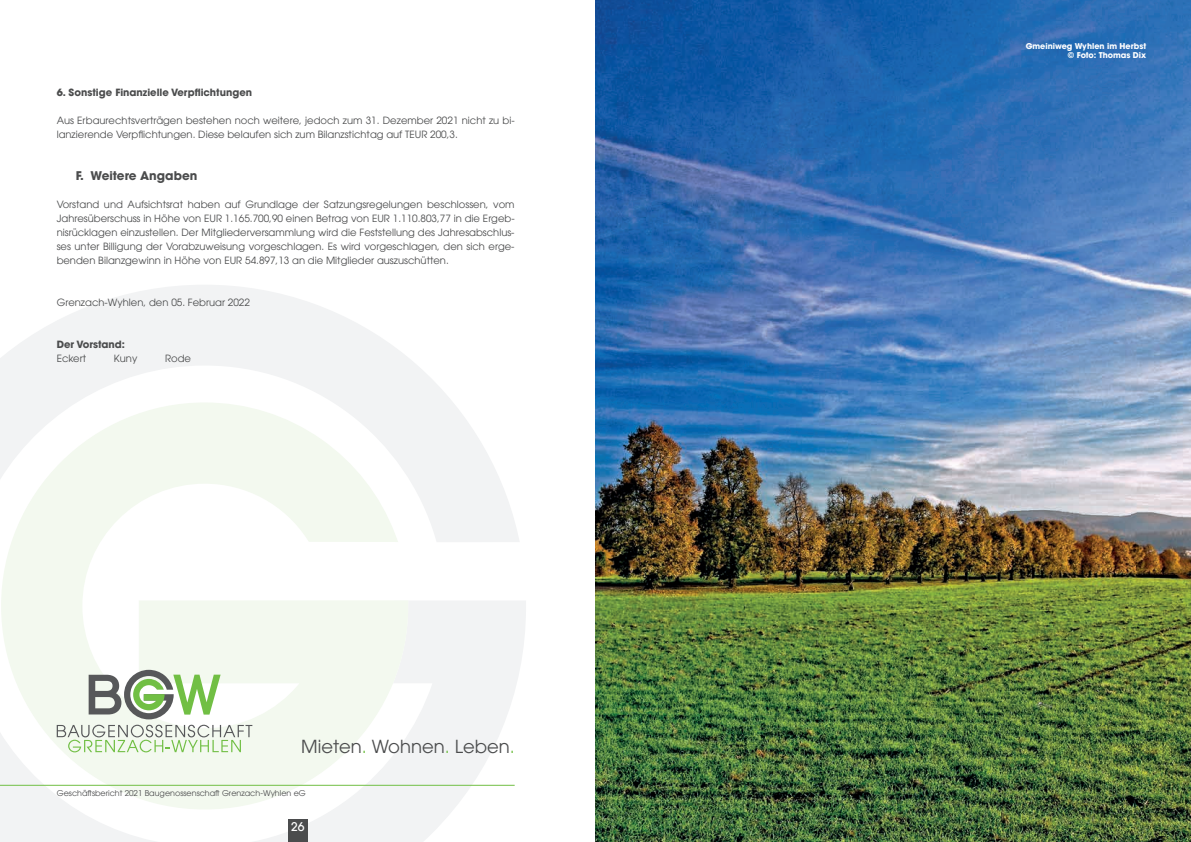
<style>
.page{position:relative;width:1191px;height:842px;background:#fff}
.page>*{position:absolute;margin:0;border:0;box-sizing:border-box;transform-origin:0 0}
.t1{font:18px "ITC Avant Garde W1 G";color:#4b4c4d}
.t2{font:700 12px "ITC Avant Garde W1 G";color:#4b4c4d}
.t3{font:500 12px "ITC Avant Garde W1 G";color:#fff}
.t4{font:10px/14px "ITC Avant Garde W1 G";color:#4b4c4d}
.t5{font:700 10px "ITC Avant Garde W1 G";color:#4b4c4d}
.t6{font:8px "ITC Avant Garde W1 G";color:#4b4c4d}
.t7{font:700 8px/9.6px "ITC Avant Garde W1 G";color:#fff;text-align:right}
.s1{color:#71bf44}
</style>
<div class="page">
<svg style="left:0;top:285px;width:526px;height:557px;fill:#f2f3f4"></svg>
<svg style="left:1px;top:402px;width:407px;height:407px;fill:#f3f9ef"></svg>
<hr style="left:0;top:785px;width:514px;height:1px;background:#71bf44">
<div style="left:288px;top:819px;width:20px;height:23px;background:#4b4c4d"></div>
<img style="left:595px;top:0;width:596px;height:842px">
<svg style="left:89px;top:670px;width:132px;height:49px"></svg>
<svg style="left:57px;top:725px;width:195px;height:27px"></svg>
<p class="t5" style="left:57px;top:86px;width:197px">6. Sonstige Finanzielle Verpflichtungen</p>
<p class="t4" style="left:57px;top:113px;width:459px">Aus Erbaurechtsverträgen bestehen noch weitere, jedoch zum 31. Dezember 2021 nicht zu bi&shy;lanzierende Verpflichtungen. Diese belaufen sich zum Bilanzstichtag auf TEUR 200,3.</p>
<p class="t2" style="left:76px;top:168px;width:123px">F. Weitere Angaben</p>
<p class="t4" style="left:57px;top:197px;width:459px;text-align:justify">Vorstand und Aufsichtsrat haben auf Grundlage der Satzungsregelungen beschlossen, vom Jahresüberschuss in Höhe von EUR 1.165.700,90 einen Betrag von EUR 1.110.803,77 in die Ergeb&shy;nisrücklagen einzustellen. Der Mitgliederversammlung wird die Feststellung des Jahresabschlus&shy;ses unter Billigung der Vorabzuweisung vorgeschlagen. Es wird vorgeschlagen, den sich erge&shy;benden Bilanzgewinn in Höhe von EUR 54.897,13 an die Mitglieder auszuschütten.</p>
<p class="t4" style="left:57px;top:295px;width:195px">Grenzach-Wyhlen, den 05. Februar 2022</p>
<p class="t5" style="left:57px;top:338px;width:70px">Der Vorstand:</p>
<p class="t4" style="left:57px;top:351px;width:31px">Eckert</p>
<p class="t4" style="left:114px;top:351px;width:25px">Kuny</p>
<p class="t4" style="left:165px;top:351px;width:27px">Rode</p>
<h1 class="t1" style="left:301px;top:735px;width:215px">Mieten<span class="s1">.</span> Wohnen<span class="s1">.</span> Leben<span class="s1">.</span></h1>
<p class="t6" style="left:57px;top:788px;width:251px">Geschäftsbericht 2021 Baugenossenschaft Grenzach-Wyhlen eG</p>
<p class="t3" style="left:291px;top:819px;width:15px">26</p>
<p class="t7" style="left:1025px;top:41px;width:122px">Gmeiniweg Wyhlen im Herbst © Foto: Thomas Dix</p>
</div>
